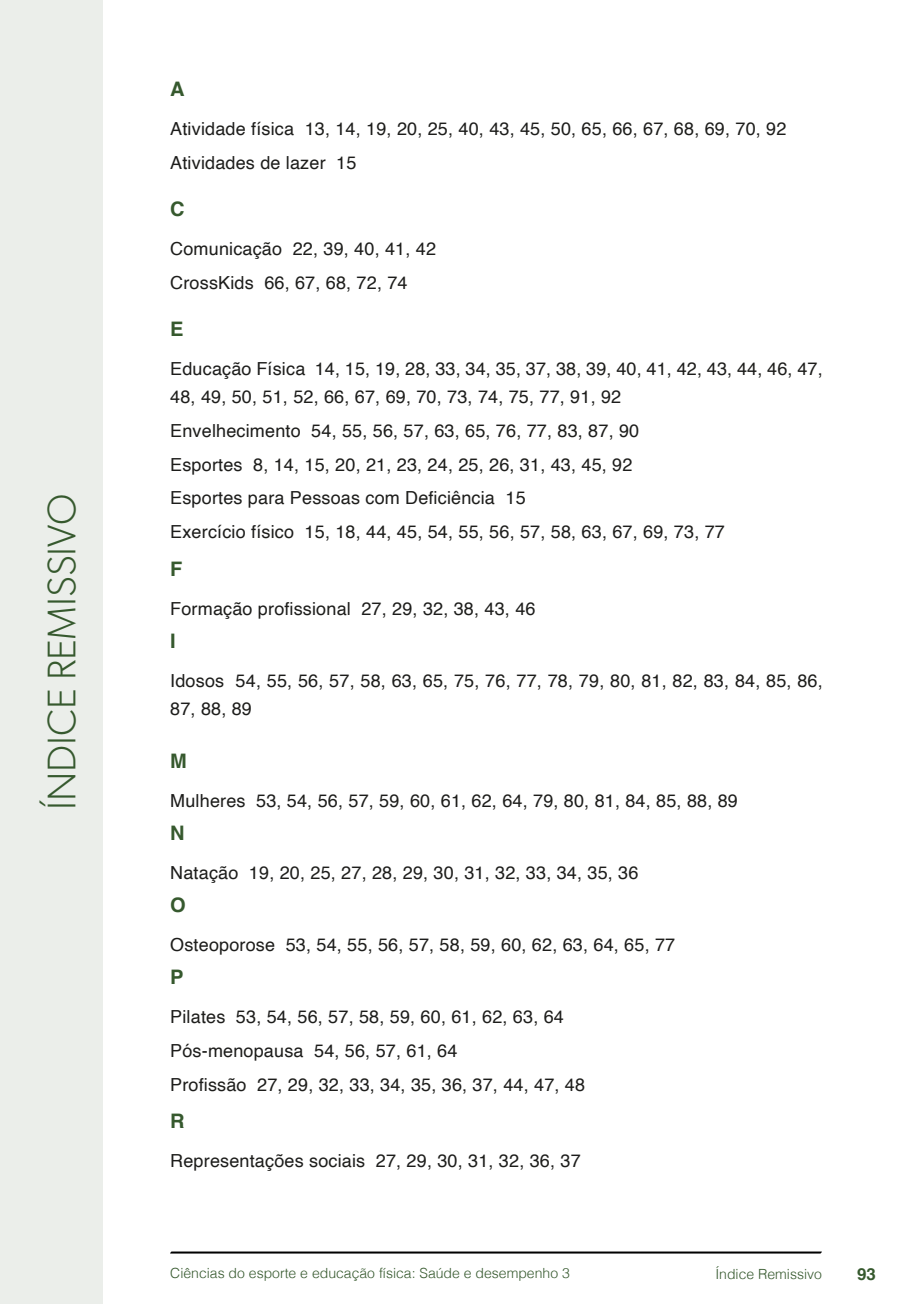
<style>
.page{position:relative;width:908px;height:1304px;background:#fff}
.page>*{position:absolute;margin:0;border:0;box-sizing:border-box;transform-origin:0 0}
.t1{font:300 40px "Gibson";color:#36592e}
.t2{font:700 20px "Helvetica";color:#36592e}
.t3{font:18px/33.6px "Helvetica";letter-spacing:.01em;color:#1d1d1b}
.t4{font:700 16.8px "Helvetica";color:#36592e}
.t5{font:300 14px "Helvetica";color:#36592e}
</style>
<div class="page">
<svg style="left:170px;top:1251px;width:651px;height:3px;background:#515151"></svg>
<div style="left:0;top:0;width:103px;height:1304px;background:#ebeeea"></div>
<h1 class="t1" style="left:37px;top:810px;width:317px;rotate:-90deg">ÍNDICE REMISSIVO</h1>
<p class="t2" style="left:170px;top:77px;width:16px">A</p>
<p class="t3" style="left:170px;top:113px;width:617px">Atividade física 13, 14, 19, 20, 25, 40, 43, 45, 50, 65, 66, 67, 68, 69, 70, 92<br>Atividades de lazer 15</p>
<p class="t2" style="left:170px;top:197px;width:16px">C</p>
<p class="t3" style="left:170px;top:233px;width:267px">Comunicação 22, 39, 40, 41, 42<br>CrossKids 66, 67, 68, 72, 74</p>
<p class="t2" style="left:170px;top:317px;width:15px">E</p>
<p class="t3" style="left:170px;top:356px;width:653px;line-height:28px">Educação Física 14, 15, 19, 28, 33, 34, 35, 37, 38, 39, 40, 41, 42, 43, 44, 46, 47,<br>48, 49, 50, 51, 52, 66, 67, 69, 70, 73, 74, 75, 77, 91, 92</p>
<p class="t3" style="left:170px;top:414px;width:556px">Envelhecimento 54, 55, 56, 57, 63, 65, 76, 77, 83, 87, 90<br>Esportes 8, 14, 15, 20, 21, 23, 24, 25, 26, 31, 43, 45, 92<br>Esportes para Pessoas com Deficiência 15<br>Exercício físico 15, 18, 44, 45, 54, 55, 56, 57, 58, 63, 67, 69, 73, 77</p>
<p class="t2" style="left:170px;top:557px;width:14px">F</p>
<p class="t3" style="left:170px;top:593px;width:366px">Formação profissional 27, 29, 32, 38, 43, 46</p>
<p class="t2" style="left:170px;top:629px;width:7px">I</p>
<p class="t3" style="left:170px;top:668px;width:653px;line-height:28px">Idosos 54, 55, 56, 57, 58, 63, 65, 75, 76, 77, 78, 79, 80, 81, 82, 83, 84, 85, 86,<br>87, 88, 89</p>
<p class="t2" style="left:170px;top:749px;width:18px">M</p>
<p class="t3" style="left:170px;top:785px;width:569px">Mulheres 53, 54, 56, 57, 59, 60, 61, 62, 64, 79, 80, 81, 84, 85, 88, 89</p>
<p class="t2" style="left:170px;top:821px;width:16px">N</p>
<p class="t3" style="left:170px;top:857px;width:469px">Natação 19, 20, 25, 27, 28, 29, 30, 31, 32, 33, 34, 35, 36</p>
<p class="t2" style="left:170px;top:893px;width:17px">O</p>
<p class="t3" style="left:170px;top:929px;width:506px">Osteoporose 53, 54, 55, 56, 57, 58, 59, 60, 62, 63, 64, 65, 77</p>
<p class="t2" style="left:170px;top:965px;width:15px">P</p>
<p class="t3" style="left:170px;top:1001px;width:416px">Pilates 53, 54, 56, 57, 58, 59, 60, 61, 62, 63, 64<br>Pós-menopausa 54, 56, 57, 61, 64<br>Profissão 27, 29, 32, 33, 34, 35, 36, 37, 44, 47, 48</p>
<p class="t2" style="left:170px;top:1109px;width:16px">R</p>
<p class="t3" style="left:170px;top:1145px;width:412px">Representações sociais 27, 29, 30, 31, 32, 36, 37</p>
<p class="t5" style="left:170px;top:1261px;width:401px">Ciências do esporte e educação física: Saúde e desempenho 3</p>
<p class="t5" style="left:715px;top:1262px;width:108px">Índice Remissivo</p>
<p class="t4" style="left:856px;top:1264px;width:20px">93</p>
</div>
